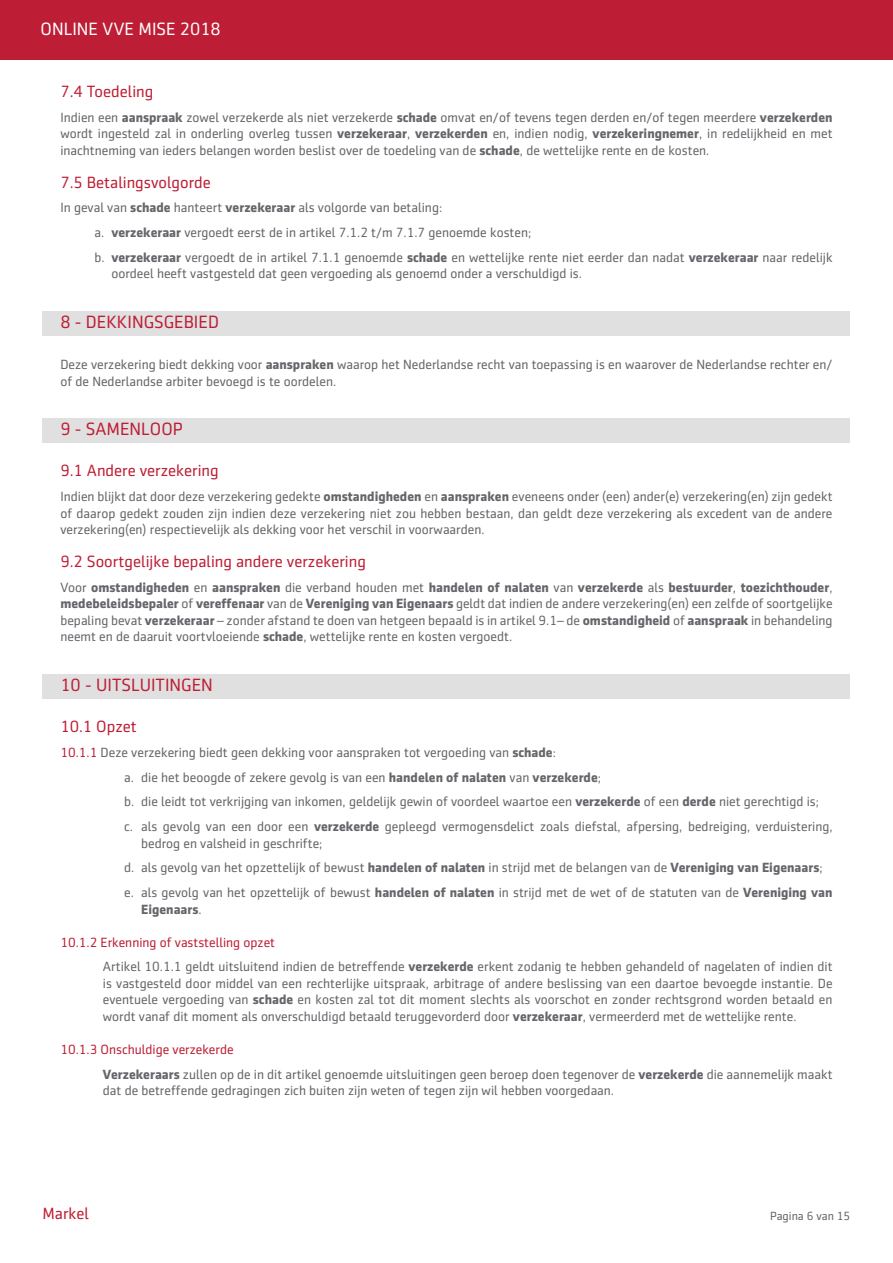
<style>
.page{position:relative;width:893px;height:1263px;background:#fff}
.page>*{position:absolute;margin:0;border:0;box-sizing:border-box;transform-origin:0 0}
._1_-_Überschrift{font:18px "Sentico Sans DT";color:#be1e35}
.Überschrift_13_20_bo{font:18px "Sentico Sans DT";color:#fff}
._1_1_Unter{font:16.5px "Sentico Sans DT";color:#be1e35}
.Eingerückt_4{font:13.5px/16.5px "Sentico Sans DT";color:#65656a}
.Standard_Text{font:13.5px/16.5px "Sentico Sans DT";color:#65656a;text-align:justify}
._1_1_1_Unter{font:13.5px "Sentico Sans DT";color:#be1e35}
.t1{font:12px "Sentico Sans DT";color:#65656a}
.s1{font-weight:700}
.s2{color:#be1e35}
</style>
<div class="page">
<div style="left:43px;top:311px;width:807px;height:25px;background:#e0e0e1"></div>
<div style="left:43px;top:419px;width:807px;height:24px;background:#e0e0e1"></div>
<div style="left:43px;top:674px;width:807px;height:25px;background:#e0e0e1"></div>
<div style="left:0;top:0;width:893px;height:59px;background:#be1e35"></div>
<p class="Überschrift_13_20_bo" style="left:41px;top:19px;width:182px">ONLINE VVE MISE 2018</p>
<p class="_1_1_Unter" style="left:60px;top:82px;width:94px">7.4 Toedeling</p>
<p class="Standard_Text" style="left:60px;top:109px;width:774px">Indien een <span class="s1">aanspraak</span> zowel verzekerde als niet verzekerde <span class="s1">schade</span> omvat en/of tevens tegen derden en/of tegen meerdere <span class="s1">verzekerden </span>wordt ingesteld zal in onderling overleg tussen <span class="s1">verzekeraar</span>, <span class="s1">verzekerden</span> en, indien nodig, <span class="s1">verzekeringnemer</span>, in redelijkheid en met inachtneming van ieders belangen worden beslist over de toedeling van de <span class="s1">schade</span>, de wettelijke rente en de kosten.</p>
<p class="_1_1_Unter" style="left:60px;top:173px;width:152px">7.5 Betalingsvolgorde</p>
<p class="Standard_Text" style="left:60px;top:199px;width:383px">In geval van <span class="s1">schade</span> hanteert <span class="s1">verzekeraar</span> als volgorde van betaling:</p>
<p class="Eingerückt_4" style="left:94px;top:224px;width:438px">a. <span class="s1">verzekeraar</span> vergoedt eerst de in artikel 7.1.2 t/m 7.1.7 genoemde kosten;</p>
<p class="Eingerückt_4" style="left:111px;top:249px;width:723px;text-indent:-17px">b. <span class="s1">verzekeraar</span> vergoedt de in artikel 7.1.1 genoemde <span class="s1">schade</span> en wettelijke rente niet eerder dan nadat <span class="s1">verzekeraar</span> naar redelijk oordeel heeft vastgesteld dat geen vergoeding als genoemd onder a verschuldigd is.</p>
<p class="_1_-_Überschrift" style="left:60px;top:312px;width:160px">8 - DEKKINGSGEBIED</p>
<p class="Standard_Text" style="left:60px;top:356px;width:774px">Deze verzekering biedt dekking voor <span class="s1">aanspraken</span> waarop het Nederlandse recht van toepassing is en waarover de Nederlandse rechter en/ of de Nederlandse arbiter bevoegd is te oordelen.</p>
<p class="_1_-_Überschrift" style="left:60px;top:419px;width:124px">9 - SAMENLOOP</p>
<p class="_1_1_Unter" style="left:60px;top:462px;width:160px">9.1 Andere verzekering</p>
<p class="Standard_Text" style="left:60px;top:488px;width:774px">Indien blijkt dat door deze verzekering gedekte <span class="s1">omstandigheden</span> en <span class="s1">aanspraken</span> eveneens onder (een) ander(e) verzekering(en) zijn gedekt of daarop gedekt zouden zijn indien deze verzekering niet zou hebben bestaan, dan geldt deze verzekering als excedent van de andere verzekering(en) respectievelijk als dekking voor het verschil in voorwaarden.</p>
<p class="_1_1_Unter" style="left:60px;top:552px;width:307px">9.2 Soortgelijke bepaling andere verzekering</p>
<p class="Standard_Text" style="left:60px;top:579px;width:774px">Voor <span class="s1">omstandigheden</span> en <span class="s1">aanspraken</span> die verband houden met <span class="s1">handelen of nalaten</span> van <span class="s1">verzekerde</span> als <span class="s1">bestuurder</span>, <span class="s1">toezichthouder</span>, <span class="s1">medebeleidsbepaler</span> of <span class="s1">vereffenaar</span> van de <span class="s1">Vereniging van Eigenaars</span> geldt dat indien de andere verzekering(en) een zelfde of soortgelijke bepaling bevat <span class="s1">verzekeraar</span> – zonder afstand te doen van hetgeen bepaald is in artikel 9.1– de <span class="s1">omstandigheid</span> of <span class="s1">aanspraak</span> in behandeling neemt en de daaruit voortvloeiende <span class="s1">schade</span>, wettelijke rente en kosten vergoedt.</p>
<p class="_1_-_Überschrift" style="left:60px;top:675px;width:154px">10 - UITSLUITINGEN</p>
<p class="_1_1_Unter" style="left:60px;top:717px;width:78px">10.1 Opzet</p>
<p class="Standard_Text" style="left:60px;top:744px;width:497px"><span class="s2">10.1.1</span> Deze verzekering biedt geen dekking voor aanspraken tot vergoeding van <span class="s1">schade</span>:</p>
<p class="Eingerückt_4" style="left:124px;top:769px;width:478px">a. die het beoogde of zekere gevolg is van een <span class="s1">handelen of nalaten</span> van <span class="s1">verzekerde</span>;</p>
<p class="Eingerückt_4" style="left:124px;top:793px;width:696px">b. die leidt tot verkrijging van inkomen, geldelijk gewin of voordeel waartoe een <span class="s1">verzekerde</span> of een <span class="s1">derde</span> niet gerechtigd is;</p>
<p class="Eingerückt_4" style="left:141px;top:818px;width:693px;text-indent:-17px">c. als gevolg van een door een <span class="s1">verzekerde</span> gepleegd vermogensdelict zoals diefstal, afpersing, bedreiging, verduistering, bedrog en valsheid in geschrifte;</p>
<p class="Eingerückt_4" style="left:124px;top:859px;width:700px">d. als gevolg van het opzettelijk of bewust <span class="s1">handelen of nalaten</span> in strijd met de belangen van de <span class="s1">Vereniging van Eigenaars</span>;</p>
<p class="Eingerückt_4" style="left:141px;top:884px;width:693px;text-indent:-17px">e. als gevolg van het opzettelijk of bewust <span class="s1">handelen of nalaten</span> in strijd met de wet of de statuten van de <span class="s1">Vereniging van<br>Eigenaars</span>.</p>
<p class="_1_1_1_Unter" style="left:60px;top:935px;width:216px">10.1.2 Erkenning of vaststelling opzet</p>
<p class="Eingerückt_4" style="left:103px;top:958px;width:731px;text-align:justify">Artikel 10.1.1 geldt uitsluitend indien de betreffende <span class="s1">verzekerde</span> erkent zodanig te hebben gehandeld of nagelaten of indien dit is vastgesteld door middel van een rechterlijke uitspraak, arbitrage of andere beslissing van een daartoe bevoegde instantie. De eventuele vergoeding van <span class="s1">schade</span> en kosten zal tot dit moment slechts als voorschot en zonder rechtsgrond worden betaald en wordt vanaf dit moment als onverschuldigd betaald teruggevorderd door <span class="s1">verzekeraar</span>, vermeerderd met de wettelijke rente.</p>
<p class="_1_1_1_Unter" style="left:60px;top:1042px;width:175px">10.1.3 Onschuldige verzekerde</p>
<p class="Eingerückt_4" style="left:103px;top:1066px;width:731px"><span class="s1">Verzekeraars</span> zullen op de in dit artikel genoemde uitsluitingen geen beroep doen tegenover de <span class="s1">verzekerde</span> die aannemelijk maakt dat de betreffende gedragingen zich buiten zijn weten of tegen zijn wil hebben voorgedaan.</p>
<p class="_1_1_Unter" style="left:43px;top:1204px;width:48px">Markel</p>
<p class="t1" style="left:770px;top:1210px;width:82px">Pagina 6 van 15</p>
</div>
